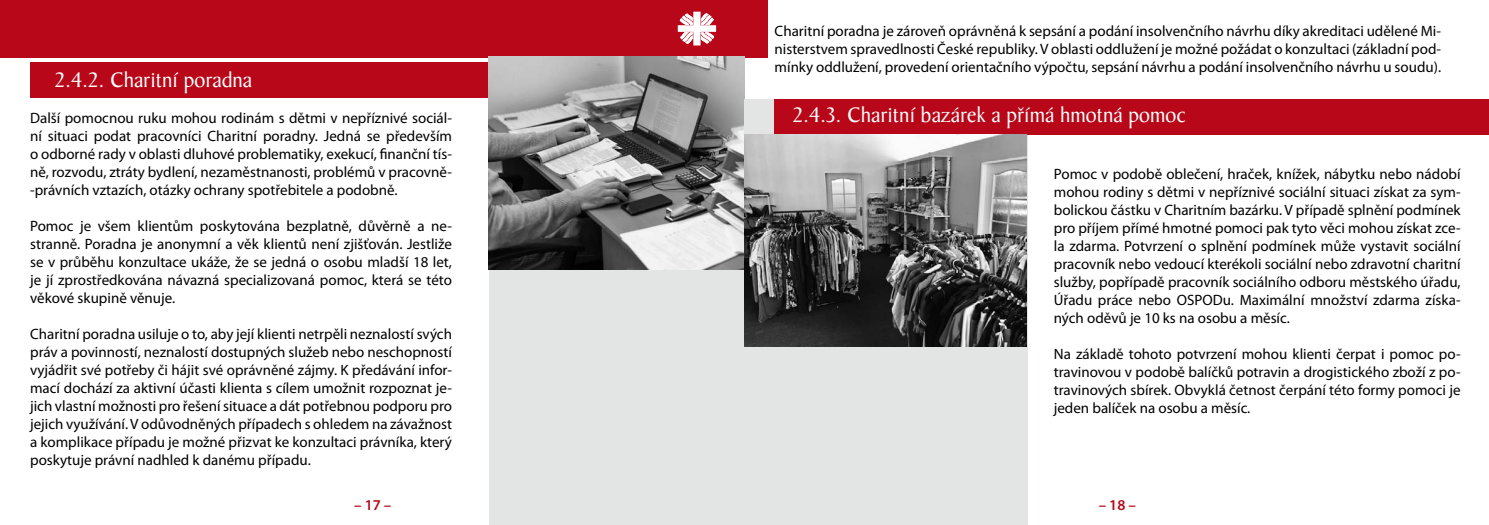
<style>
.page{position:relative;width:1489px;height:525px;background:#fff}
.page>*{position:absolute;margin:0;border:0;box-sizing:border-box;transform-origin:0 0}
.t1{font:22.5px "Baker Signet CE";color:#fff}
.t2{font:15px/18px "Myriad Pro";color:#000;text-align:justify}
.t3{font:600 15px "Myriad Pro";color:#b80718}
</style>
<div class="page">
<div style="left:30px;top:62px;width:487px;height:36px;background:#b80718"></div>
<div style="left:489px;top:0;width:255px;height:524px;background:#e3e4e4"></div>
<div style="left:0;top:0;width:767px;height:57px;background:#b80718"></div>
<svg style="left:677px;top:12px;width:40px;height:33px"></svg>
<img style="left:488px;top:57px;width:256px;height:212px">
<div style="left:744px;top:99px;width:284px;height:425px;background:#e3e4e4"></div>
<div style="left:774px;top:99px;width:714px;height:36px;background:#b80718"></div>
<img style="left:744px;top:135px;width:282px;height:211px">
<h1 class="t1" style="left:55px;top:67px;width:199px">2.4.2. Charitní poradna</h1>
<p class="t2" style="left:30px;top:109px;width:423px">Další pomocnou ruku mohou rodinám s dětmi v nepříznivé sociál&shy;ní situaci podat pracovníci Charitní poradny. Jedná se především o odborné rady v oblasti dluhové problematiky, exekucí, finanční tís&shy;ně, rozvodu, ztráty bydlení, nezaměstnanosti, problémů v pracovně--právních vztazích, otázky ochrany spotřebitele a podobně.</p>
<p class="t2" style="left:30px;top:217px;width:423px">Pomoc je všem klientům poskytována bezplatně, důvěrně a ne&shy;stranně. Poradna je anonymní a věk klientů není zjišťován. Jestliže se v průběhu konzultace ukáže, že se jedná o osobu mladší 18 let, je jí zprostředkována návazná specializovaná pomoc, která se této věkové skupině věnuje.</p>
<p class="t2" style="left:30px;top:325px;width:423px">Charitní poradna usiluje o to, aby její klienti netrpěli neznalostí svých práv a povinností, neznalostí dostupných služeb nebo neschopností vyjádřit své potřeby či hájit své oprávněné zájmy. K předávání infor&shy;mací dochází za aktivní účasti klienta s cílem umožnit rozpoznat je&shy;jich vlastní možnosti pro řešení situace a dát potřebnou podporu pro jejich využívání. V odůvodněných případech s ohledem na závažnost a komplikace případu je možné přizvat ke konzultaci právníka, který poskytuje právní nadhled k danému případu.</p>
<p class="t3" style="left:354px;top:495px;width:39px">– 17 –</p>
<p class="t2" style="left:774px;top:21px;width:668px">Charitní poradna je zároveň oprávněná k sepsání a podání insolvenčního návrhu díky akreditaci udělené Mi&shy;nisterstvem spravedlnosti České republiky. V oblasti oddlužení je možné požádat o konzultaci (základní pod&shy;mínky oddlužení, provedení orientačního výpočtu, sepsání návrhu a podání insolvenčního návrhu u soudu).</p>
<h1 class="t1" style="left:793px;top:102px;width:394px">2.4.3. Charitní bazárek a přímá hmotná pomoc</h1>
<p class="t2" style="left:1053px;top:165px;width:408px">Pomoc v podobě oblečení, hraček, knížek, nábytku nebo nádobí mohou rodiny s dětmi v nepříznivé sociální situaci získat za sym&shy;bolickou částku v Charitním bazárku. V případě splnění podmínek pro příjem přímé hmotné pomoci pak tyto věci mohou získat zce&shy;la zdarma. Potvrzení o splnění podmínek může vystavit sociální pracovník nebo vedoucí kterékoli sociální nebo zdravotní charitní služby, popřípadě pracovník sociálního odboru městského úřadu, Úřadu práce nebo OSPODu. Maximální množství zdarma získa&shy;ných oděvů je 10 ks na osobu a měsíc.</p>
<p class="t2" style="left:1053px;top:345px;width:408px">Na základě tohoto potvrzení mohou klienti čerpat i pomoc po&shy;travinovou v podobě balíčků potravin a drogistického zboží z po&shy;travinových sbírek. Obvyklá četnost čerpání této formy pomoci je jeden balíček na osobu a měsíc.</p>
<p class="t3" style="left:1098px;top:495px;width:39px">– 18 –</p>
</div>
